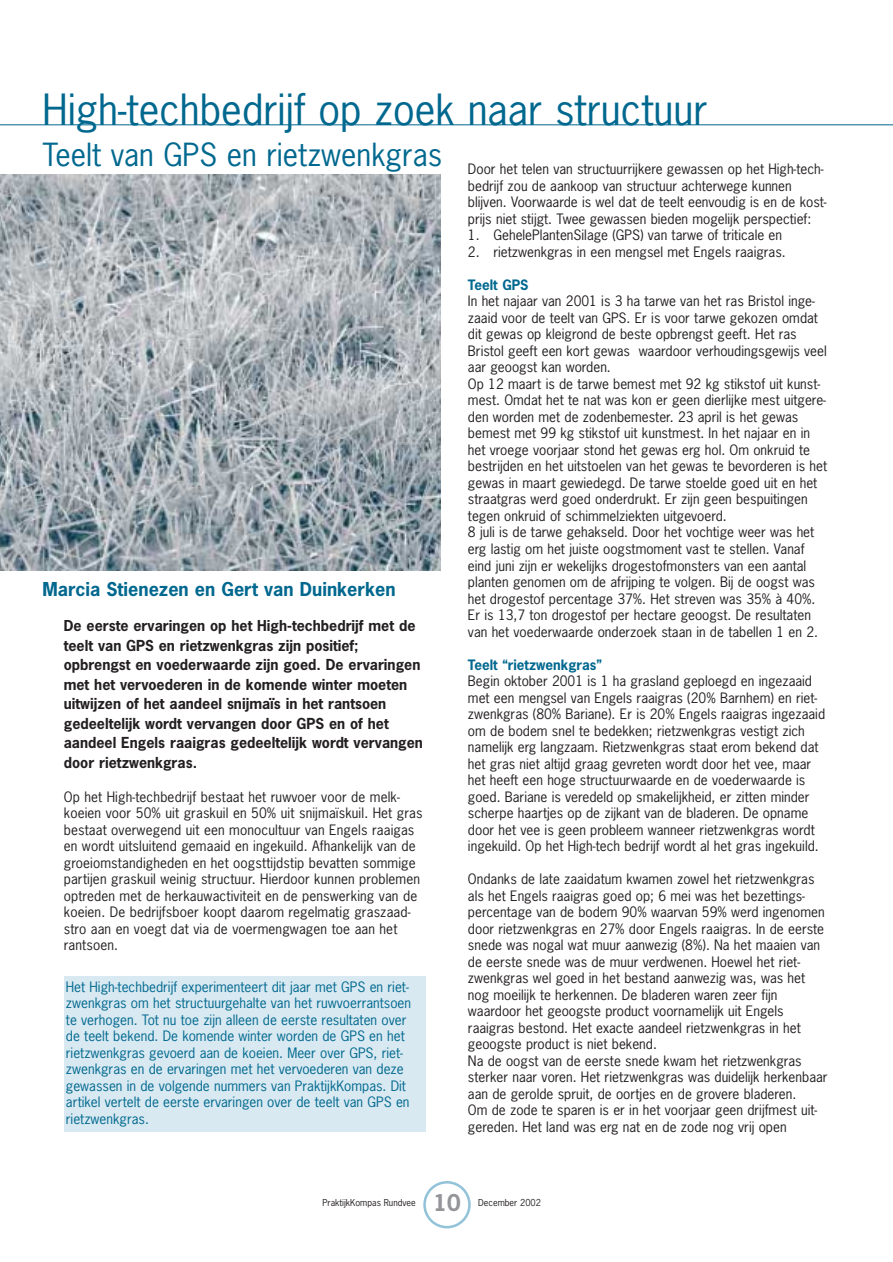
<style>
.page{position:relative;width:893px;height:1262px;background:#fff}
.page>*{position:absolute;margin:0;border:0;box-sizing:border-box;transform-origin:0 0}
.t1{font:40.5px "News Gothic";color:#00688f}
.t2{font:30px "News Gothic";color:#00688f}
.t3{font:700 21.75px "News Gothic";color:#939598}
.t4{font:700 18px "News Gothic";color:#00688f}
.t5{font:700 14.25px/19.5px "News Gothic";color:#231f20}
.t6{font:13.5px/16.5px "News Gothic";color:#231f20}
.t7{font:13.5px/16.5px "News Gothic";color:#00688f}
.t8{font:700 13.5px "News Gothic";color:#00688f}
.t9{font:9px "News Gothic";color:#231f20}
</style>
<div class="page">
<svg style="left:423px;top:1181px;width:47px;height:47px"></svg>
<img style="left:0;top:174px;width:440px;height:396px">
<hr style="left:0;top:124px;width:892px;height:1px;background:#00688f">
<div style="left:64px;top:975px;width:361px;height:156px;background:#d8e9f1"></div>
<h1 class="t1" style="left:43px;top:94px;width:666px">High-techbedrijf op zoek naar structuur</h1>
<h2 class="t2" style="left:43px;top:142px;width:401px">Teelt van GPS en rietzwenkgras</h2>
<p class="t6" style="left:468px;top:162px;width:360px">Door het telen van structuurrijkere gewassen op het High-tech&shy;bedrijf zou de aankoop van structuur achterwege kunnen blijven. Voorwaarde is wel dat de teelt eenvoudig is en de kost&shy;prijs niet stijgt. Twee gewassen bieden mogelijk perspectief:</p>
<p class="t6" style="left:468px;top:228px;width:315px">1. GehelePlantenSilage (GPS) van tarwe of triticale en</p>
<p class="t6" style="left:468px;top:245px;width:319px">2. rietzwenkgras in een mengsel met Engels raaigras.</p>
<p class="t8" style="left:468px;top:279px;width:62px">Teelt GPS</p>
<p class="t6" style="left:468px;top:294px;width:360px">In het najaar van 2001 is 3 ha tarwe van het ras Bristol inge&shy;zaaid voor de teelt van GPS. Er is voor tarwe gekozen omdat dit gewas op kleigrond de beste opbrengst geeft. Het ras Bristol geeft een kort gewas waardoor verhoudingsgewijs veel aar geoogst kan worden.<br>Op 12 maart is de tarwe bemest met 92 kg stikstof uit kunst&shy;mest. Omdat het te nat was kon er geen dierlijke mest uitgere&shy;den worden met de zodenbemester. 23 april is het gewas bemest met 99 kg stikstof uit kunstmest. In het najaar en in het vroege voorjaar stond het gewas erg hol. Om onkruid te bestrijden en het uitstoelen van het gewas te bevorderen is het gewas in maart gewiedegd. De tarwe stoelde goed uit en het straatgras werd goed onderdrukt. Er zijn geen bespuitingen tegen onkruid of schimmelziekten uitgevoerd.<br>8 juli is de tarwe gehakseld. Door het vochtige weer was het erg lastig om het juiste oogstmoment vast te stellen. Vanaf eind juni zijn er wekelijks drogestofmonsters van een aantal planten genomen om de afrijping te volgen. Bij de oogst was het drogestof percentage 37%. Het streven was 35% à 40%.<br>Er is 13,7 ton drogestof per hectare geoogst. De resultaten van het voederwaarde onderzoek staan in de tabellen 1 en 2.</p>
<p class="t8" style="left:468px;top:659px;width:135px">Teelt “rietzwenkgras”</p>
<p class="t6" style="left:468px;top:674px;width:359px">Begin oktober 2001 is 1 ha grasland geploegd en ingezaaid met een mengsel van Engels raaigras (20% Barnhem) en riet&shy;zwenkgras (80% Bariane). Er is 20% Engels raaigras ingezaaid om de bodem snel te bedekken; rietzwenkgras vestigt zich namelijk erg langzaam. Rietzwenkgras staat erom bekend dat het gras niet altijd graag gevreten wordt door het vee, maar het heeft een hoge structuurwaarde en de voederwaarde is goed. Bariane is veredeld op smakelijkheid, er zitten minder scherpe haartjes op de zijkant van de bladeren. De opname door het vee is geen probleem wanneer rietzwenkgras wordt ingekuild. Op het High-tech bedrijf wordt al het gras ingekuild.</p>
<p class="t6" style="left:468px;top:872px;width:361px">Ondanks de late zaaidatum kwamen zowel het rietzwenkgras als het Engels raaigras goed op; 6 mei was het bezettings&shy;percentage van de bodem 90% waarvan 59% werd ingenomen door rietzwenkgras en 27% door Engels raaigras. In de eerste snede was nogal wat muur aanwezig (8%). Na het maaien van de eerste snede was de muur verdwenen. Hoewel het riet&shy;zwenkgras wel goed in het bestand aanwezig was, was het nog moeilijk te herkennen. De bladeren waren zeer fijn waardoor het geoogste product voornamelijk uit Engels raaigras bestond. Het exacte aandeel rietzwenkgras in het geoogste product is niet bekend.<br>Na de oogst van de eerste snede kwam het rietzwenkgras sterker naar voren. Het rietzwenkgras was duidelijk herkenbaar aan de gerolde spruit, de oortjes en de grovere bladeren.<br>Om de zode te sparen is er in het voorjaar geen drijfmest uit&shy;gereden. Het land was erg nat en de zode nog vrij open</p>
<h3 class="t4" style="left:43px;top:582px;width:354px">Marcia Stienezen en Gert van Duinkerken</h3>
<p class="t5" style="left:64px;top:617px;width:360px">De eerste ervaringen op het High-techbedrijf met de teelt van GPS en rietzwenkgras zijn positief; opbrengst en voederwaarde zijn goed. De ervaringen met het vervoederen in de komende winter moeten uitwijzen of het aandeel snijmaïs in het rantsoen gedeeltelijk wordt vervangen door GPS en of het aandeel Engels raaigras gedeeltelijk wordt vervangen door rietzwenkgras.</p>
<p class="t6" style="left:64px;top:789px;width:360px">Op het High-techbedrijf bestaat het ruwvoer voor de melk&shy;koeien voor 50% uit graskuil en 50% uit snijmaïskuil. Het gras bestaat overwegend uit een monocultuur van Engels raaigas en wordt uitsluitend gemaaid en ingekuild. Afhankelijk van de groeiomstandigheden en het oogsttijdstip bevatten sommige partijen graskuil weinig structuur. Hierdoor kunnen problemen optreden met de herkauwactiviteit en de penswerking van de koeien. De bedrijfsboer koopt daarom regelmatig graszaad&shy;stro aan en voegt dat via de voermengwagen toe aan het rantsoen.</p>
<p class="t7" style="left:66px;top:979px;width:347px">Het High-techbedrijf experimenteert dit jaar met GPS en riet&shy;zwenkgras om het structuurgehalte van het ruwvoerrantsoen te verhogen. Tot nu toe zijn alleen de eerste resultaten over de teelt bekend. De komende winter worden de GPS en het rietzwenkgras gevoerd aan de koeien. Meer over GPS, riet&shy;zwenkgras en de ervaringen met het vervoederen van deze gewassen in de volgende nummers van PraktijkKompas. Dit artikel vertelt de eerste ervaringen over de teelt van GPS en rietzwenkgras.</p>
<h3 class="t3" style="left:433px;top:1194px;width:29px">10</h3>
<p class="t9" style="left:322px;top:1199px;width:95px">PraktijkKompas Rundvee</p>
<p class="t9" style="left:478px;top:1199px;width:64px">December 2002</p>
</div>
